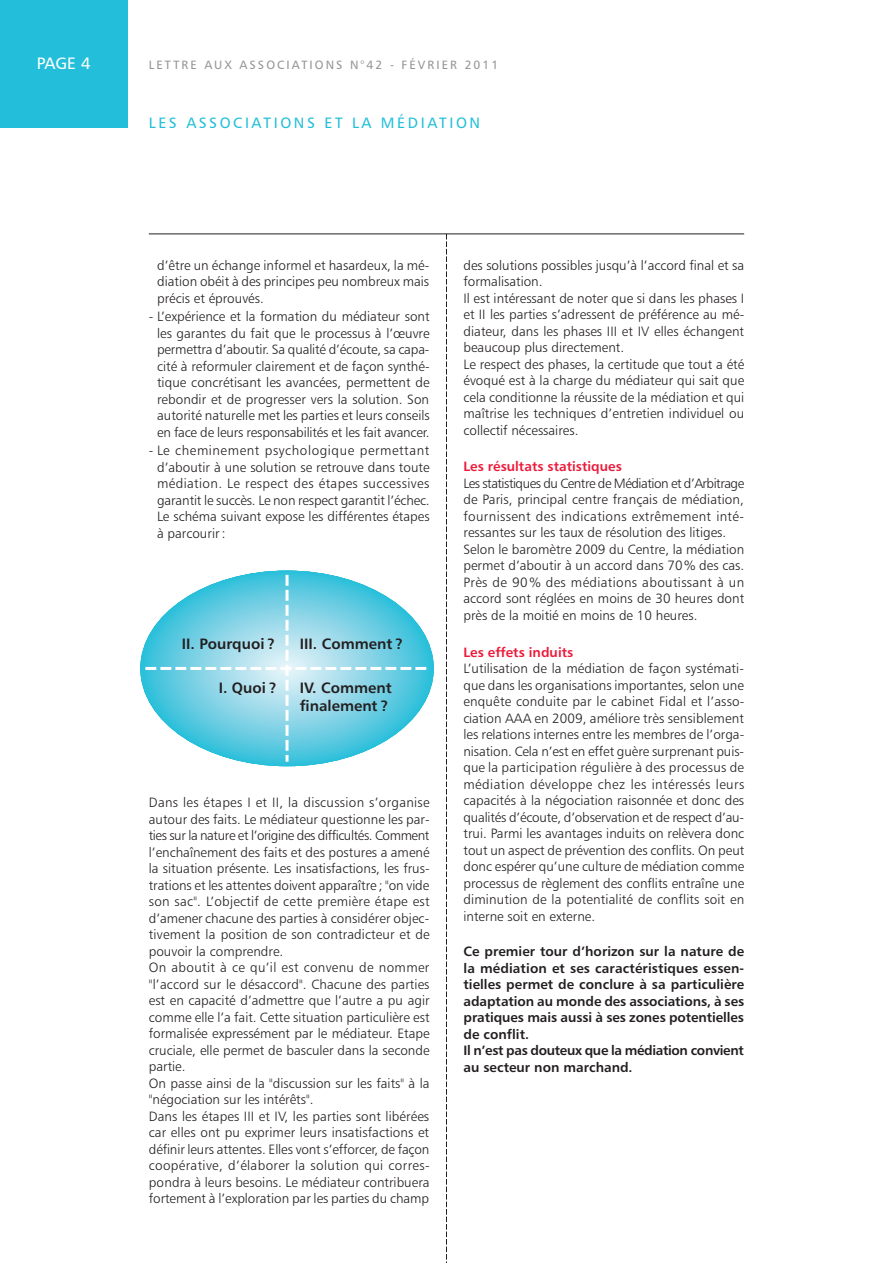
<style>
.page{position:relative;width:893px;height:1263px;background:#fff}
.page>*{position:absolute;margin:0;border:0;box-sizing:border-box;transform-origin:0 0}
.t1{font:16.5px "Humanist 777 BT Roman B";color:#fff}
.t2{font:15px/18px "Humanist 777 BT Bold B";color:#231f20}
.t3{font:15px "Humanist 777 BT Roman B";letter-spacing:.17em;color:#23bfda}
.t4{font:13.5px/16.5px "Humanist 777 BT Light B";color:#231f20;text-align:justify}
.t5{font:13.5px/16.5px "Humanist 777 BT Bold B";color:#231f20}
.t6{font:13.5px "Humanist 777 BT Bold B";color:#ed1a3a}
.t7{font:12px "Humanist 777 BT Roman B";letter-spacing:.17em;color:#939598}
</style>
<div class="page">
<hr style="left:149px;top:234px;width:595px;height:1px;background:#231f20">
<svg style="left:446px;top:235px;width:1px;height:1028px"></svg>
<div style="left:0;top:0;width:128px;height:128px;background:#23bfda"></div>
<svg style="left:145px;top:575px;width:285px;height:187px"></svg>
<p class="t1" style="left:37px;top:57px;width:55px">PAGE 4</p>
<p class="t7" style="left:149px;top:60px;width:351px">LETTRE AUX ASSOCIATIONS N°42 - FÉVRIER 2011</p>
<p class="t3" style="left:149px;top:117px;width:333px">LES ASSOCIATIONS ET LA MÉDIATION</p>
<p class="t4" style="left:157px;top:258px;width:274px">d’être un échange informel et hasardeux, la mé&shy;diation obéit à des principes peu nombreux mais précis et éprouvés.</p>
<p class="t4" style="left:157px;top:309px;width:274px;text-indent:-8px">- L’expérience et la formation du médiateur sont les garantes du fait que le processus à l’œuvre permettra d’aboutir. Sa qualité d’écoute, sa capa&shy;cité à reformuler clairement et de façon synthé&shy;tique concrétisant les avancées, permettent de rebondir et de progresser vers la solution. Son autorité naturelle met les parties et leurs conseils en face de leurs responsabilités et les fait avancer.</p>
<p class="t4" style="left:157px;top:444px;width:274px;text-indent:-8px">- Le cheminement psychologique permettant d’aboutir à une solution se retrouve dans toute médiation. Le respect des étapes successives garantit le succès. Le non respect garantit l’échec.<br>Le schéma suivant expose les différentes étapes à parcourir :</p>
<p class="t2" style="left:182px;top:636px;width:95px">II. Pourquoi ?</p>
<p class="t2" style="left:300px;top:636px;width:105px">III. Comment ?</p>
<p class="t2" style="left:219px;top:679px;width:60px">I. Quoi ?</p>
<p class="t2" style="left:300px;top:679px;width:93px">IV. Comment finalement ?</p>
<p class="t4" style="left:149px;top:795px;width:282px;text-align:left">Dans les étapes I et II, la discussion s’organise autour des faits. Le médiateur questionne les par&shy;ties sur la nature et l’origine des difficultés. Comment l’enchaînement des faits et des postures a amené la situation présente. Les insatisfactions, les frus&shy;trations et les attentes doivent apparaître ; "on vide son sac". L’objectif de cette première étape est d’amener chacune des parties à considérer objec&shy;tivement la position de son contradicteur et de pouvoir la comprendre.<br>On aboutit à ce qu’il est convenu de nommer "l’accord sur le désaccord". Chacune des parties est en capacité d’admettre que l’autre a pu agir comme elle l’a fait. Cette situation particulière est formalisée expressément par le médiateur. Etape cruciale, elle permet de basculer dans la seconde partie.<br>On passe ainsi de la "discussion sur les faits" à la "négociation sur les intérêts".<br>Dans les étapes III et IV, les parties sont libérées car elles ont pu exprimer leurs insatisfactions et définir leurs attentes. Elles vont s’efforcer, de façon coopérative, d’élaborer la solution qui corres&shy;pondra à leurs besoins. Le médiateur contribuera fortement à l’exploration par les parties du champ</p>
<p class="t4" style="left:463px;top:258px;width:282px;text-align:left">des solutions possibles jusqu’à l’accord final et sa formalisation.<br>Il est intéressant de noter que si dans les phases I et II les parties s’adressent de préférence au mé&shy;diateur, dans les phases III et IV elles échangent beaucoup plus directement.<br>Le respect des phases, la certitude que tout a été évoqué est à la charge du médiateur qui sait que cela conditionne la réussite de la médiation et qui maîtrise les techniques d’entretien individuel ou collectif nécessaires.</p>
<p class="t6" style="left:463px;top:461px;width:160px">Les résultats statistiques</p>
<p class="t4" style="left:463px;top:476px;width:282px;text-align:left">Les statistiques du Centre de Médiation et d’Arbitrage de Paris, principal centre français de médiation, fournissent des indications extrêmement inté&shy;ressantes sur les taux de résolution des litiges.<br>Selon le baromètre 2009 du Centre, la médiation permet d’aboutir à un accord dans 70% des cas.<br>Près de 90% des médiations aboutissant à un accord sont réglées en moins de 30 heures dont près de la moitié en moins de 10 heures.</p>
<p class="t6" style="left:463px;top:646px;width:111px">Les effets induits</p>
<p class="t4" style="left:463px;top:661px;width:282px">L’utilisation de la médiation de façon systémati&shy;que dans les organisations importantes, selon une enquête conduite par le cabinet Fidal et l’asso&shy;ciation AAA en 2009, améliore très sensiblement les relations internes entre les membres de l’orga&shy;nisation. Cela n’est en effet guère surprenant puis&shy;que la participation régulière à des processus de médiation développe chez les intéressés leurs capacités à la négociation raisonnée et donc des qualités d’écoute, d’observation et de respect d’au&shy;trui. Parmi les avantages induits on relèvera donc tout un aspect de prévention des conflits. On peut donc espérer qu’une culture de médiation comme processus de règlement des conflits entraîne une diminution de la potentialité de conflits soit en interne soit en externe.</p>
<p class="t5" style="left:463px;top:944px;width:282px">Ce premier tour d’horizon sur la nature de la médiation et ses caractéristiques essen&shy;tielles permet de conclure à sa particulière adaptation au monde des associations, à ses pratiques mais aussi à ses zones potentielles de conflit.<br>Il n’est pas douteux que la médiation convient au secteur non marchand.</p>
</div>
